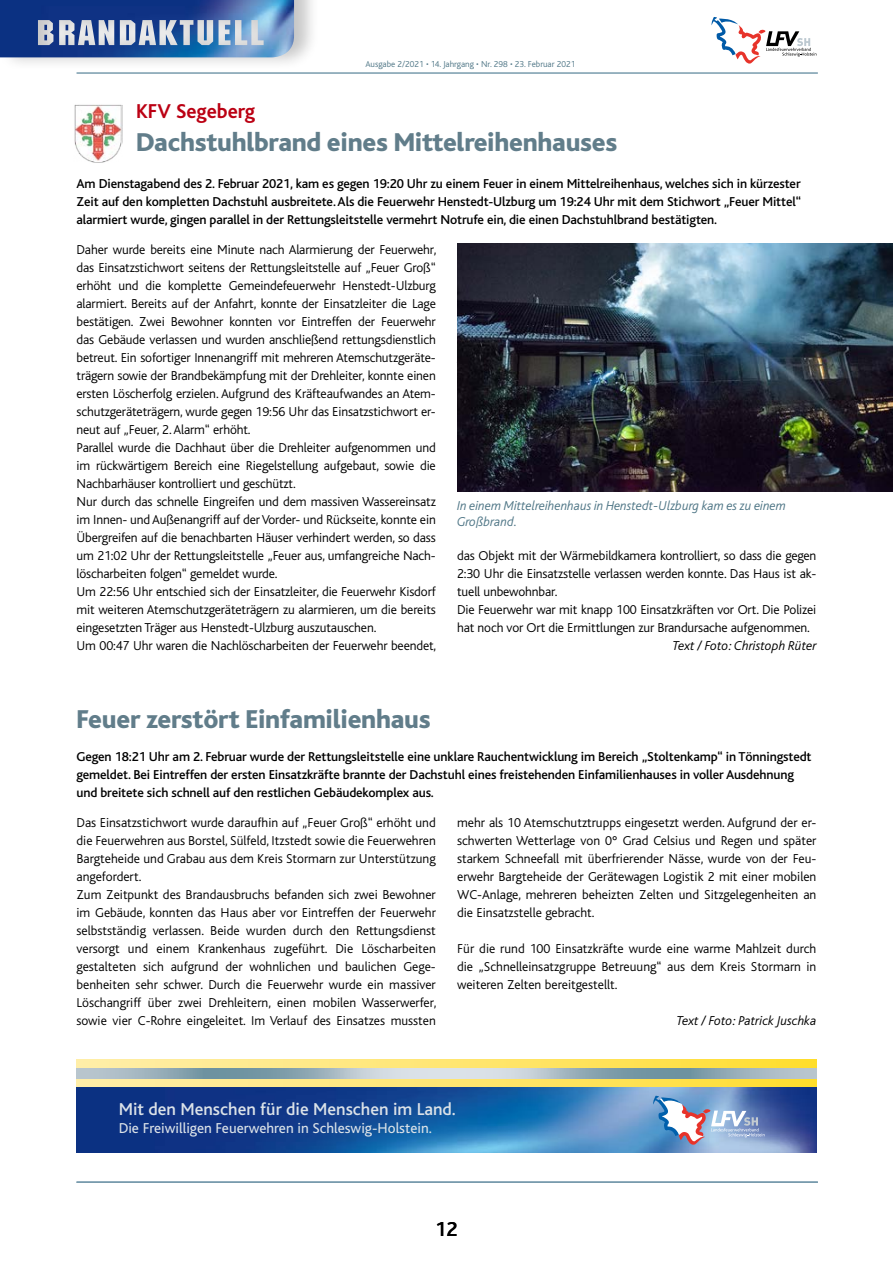
<style>
.page{position:relative;width:893px;height:1263px;background:#fff}
.page>*{position:absolute;margin:0;border:0;box-sizing:border-box;transform-origin:0 0}
.t1{font:800 27px "Bliss";letter-spacing:-.01em;color:#617d8a}
.t2{font:700 21px "Bliss";color:#bb0013}
.t3{font:500 21px "Bliss";color:#000}
.t4{font:500 18px "Bliss";color:#dbe2e8}
.t5{font:15px "Bliss";color:#dbe2e8}
.t6{font:300 13.5px/18px "Bliss";letter-spacing:-.01em;color:#000}
.t7{font:500 13.5px/18px "Bliss";letter-spacing:-.01em;color:#000;text-align:justify}
.t8{font:italic 300 13.5px/16.5px "Bliss";color:#4f7686}
.t9{font:italic 300 13.5px "Bliss";color:#000}
.t10{font:300 9px "Bliss";color:#4f7686}
</style>
<div class="page">
<hr style="left:77px;top:1181px;width:741px;height:2px;background:#789bad">
<hr style="left:77px;top:72px;width:741px;height:2px;background:#789bad">
<svg style="left:711px;top:17px;width:105px;height:47px"></svg>
<div style="left:0;top:0;width:320px;height:71px;background:#000;opacity:.22"></div>
<img style="left:0;top:0;width:294px;height:57px">
<img style="left:77px;top:1087px;width:739px;height:65px">
<div style="left:77px;top:1060px;width:739px;height:27px;background:linear-gradient(to right,#ffeead,#ffdd32)"></div>
<svg style="left:77px;top:1068px;width:739px;height:11px;background:#a1b6c0"></svg>
<svg style="left:653px;top:1096px;width:112px;height:49px"></svg>
<img style="left:457px;top:244px;width:436px;height:247px">
<img style="left:74px;top:104px;width:49px;height:59px">
<p class="t10" style="left:365px;top:59px;width:211px">Ausgabe 2/2021 • 14. Jahrgang • Nr. 298 • 23. Februar 2021</p>
<h2 class="t2" style="left:136px;top:100px;width:121px">KFV Segeberg</h2>
<h1 class="t1" style="left:136px;top:128px;width:483px">Dachstuhlbrand eines Mittelreihenhauses</h1>
<p class="t7" style="left:77px;top:175px;width:726px">Am Dienstagabend des 2. Februar 2021, kam es gegen 19:20 Uhr zu einem Feuer in einem Mittelreihenhaus, welches sich in kürzester Zeit auf den kompletten Dachstuhl ausbreitete. Als die Feuerwehr Henstedt-Ulzburg um 19:24 Uhr mit dem Stichwort „Feuer Mittel“ alarmiert wurde, gingen parallel in der Rettungsleitstelle vermehrt Notrufe ein, die einen Dachstuhlbrand bestätigten.</p>
<p class="t6" style="left:77px;top:241px;width:361px">Daher wurde bereits eine Minute nach Alarmierung der Feuerwehr, das Einsatzstichwort seitens der Rettungsleitstelle auf „Feuer Groß“ erhöht und die komplette Gemeindefeuerwehr Henstedt-Ulzburg alarmiert. Bereits auf der Anfahrt, konnte der Einsatzleiter die Lage bestätigen. Zwei Bewohner konnten vor Eintreffen der Feuerwehr das Gebäude verlassen und wurden anschließend rettungsdienstlich betreut. Ein sofortiger Innenangriff mit mehreren Atemschutzgeräte&shy;trägern sowie der Brandbekämpfung mit der Drehleiter, konnte einen ersten Löscherfolg erzielen. Aufgrund des Kräfteaufwandes an Atem&shy;schutzgeräteträgern, wurde gegen 19:56 Uhr das Einsatzstichwort er&shy;neut auf „Feuer, 2. Alarm“ erhöht.<br>Parallel wurde die Dachhaut über die Drehleiter aufgenommen und im rückwärtigem Bereich eine Riegelstellung aufgebaut, sowie die Nachbarhäuser kontrolliert und geschützt.<br>Nur durch das schnelle Eingreifen und dem massiven Wassereinsatz im Innen- und Außenangriff auf der Vorder- und Rückseite, konnte ein Übergreifen auf die benachbarten Häuser verhindert werden, so dass um 21:02 Uhr der Rettungsleitstelle „Feuer aus, umfangreiche Nach&shy;löscharbeiten folgen“ gemeldet wurde.<br>Um 22:56 Uhr entschied sich der Einsatzleiter, die Feuerwehr Kisdorf mit weiteren Atemschutzgeräteträgern zu alarmieren, um die bereits eingesetzten Träger aus Henstedt-Ulzburg auszutauschen.<br>Um 00:47 Uhr waren die Nachlöscharbeiten der Feuerwehr beendet,</p>
<p class="t8" style="left:457px;top:498px;width:330px">In einem Mittelreihenhaus in Henstedt-Ulzburg kam es zu einem<br>Großbrand.</p>
<p class="t6" style="left:457px;top:547px;width:361px">das Objekt mit der Wärmebildkamera kontrolliert, so dass die gegen 2:30 Uhr die Einsatzstelle verlassen werden konnte. Das Haus ist ak&shy;tuell unbewohnbar.<br>Die Feuerwehr war mit knapp 100 Einsatzkräften vor Ort. Die Polizei hat noch vor Ort die Ermittlungen zur Brandursache aufgenommen.</p>
<p class="t9" style="left:673px;top:639px;width:145px">Text / Foto: Christoph Rüter</p>
<h1 class="t1" style="left:77px;top:705px;width:356px">Feuer zerstört Einfamilienhaus</h1>
<p class="t7" style="left:77px;top:748px;width:737px;text-align:left">Gegen 18:21 Uhr am 2. Februar wurde der Rettungsleitstelle eine unklare Rauchentwicklung im Bereich „Stoltenkamp“ in Tönningstedt gemeldet. Bei Eintreffen der ersten Einsatzkräfte brannte der Dachstuhl eines freistehenden Einfamilienhauses in voller Ausdehnung und breitete sich schnell auf den restlichen Gebäudekomplex aus.</p>
<p class="t6" style="left:77px;top:813px;width:361px">Das Einsatzstichwort wurde daraufhin auf „Feuer Groß“ erhöht und die Feuerwehren aus Borstel, Sülfeld, Itzstedt sowie die Feuerwehren Bargteheide und Grabau aus dem Kreis Stormarn zur Unterstützung angefordert.<br>Zum Zeitpunkt des Brandausbruchs befanden sich zwei Bewohner im Gebäude, konnten das Haus aber vor Eintreffen der Feuerwehr selbstständig verlassen. Beide wurden durch den Rettungsdienst versorgt und einem Krankenhaus zugeführt. Die Löscharbeiten gestalteten sich aufgrund der wohnlichen und baulichen Gege&shy;benheiten sehr schwer. Durch die Feuerwehr wurde ein massiver Löschangriff über zwei Drehleitern, einen mobilen Wasserwerfer, sowie vier C-Rohre eingeleitet. Im Verlauf des Einsatzes mussten</p>
<p class="t6" style="left:457px;top:813px;width:361px;text-align:justify">mehr als 10 Atemschutztrupps eingesetzt werden. Aufgrund der er&shy;schwerten Wetterlage von 0° Grad Celsius und Regen und später starkem Schneefall mit überfrierender Nässe, wurde von der Feu&shy;erwehr Bargteheide der Gerätewagen Logistik 2 mit einer mobilen WC-Anlage, mehreren beheizten Zelten und Sitzgelegenheiten an die Einsatzstelle gebracht.</p>
<p class="t6" style="left:457px;top:939px;width:361px;text-align:justify">Für die rund 100 Einsatzkräfte wurde eine warme Mahlzeit durch die „Schnelleinsatzgruppe Betreuung“ aus dem Kreis Stormarn in weiteren Zelten bereitgestellt.</p>
<p class="t9" style="left:677px;top:1013px;width:141px">Text / Foto: Patrick Juschka</p>
<h3 class="t4" style="left:119px;top:1100px;width:339px">Mit den Menschen für die Menschen im Land.</h3>
<p class="t5" style="left:119px;top:1120px;width:315px">Die Freiwilligen Feuerwehren in Schleswig-Holstein.</p>
<h2 class="t3" style="left:435px;top:1218px;width:24px">12</h2>
</div>
